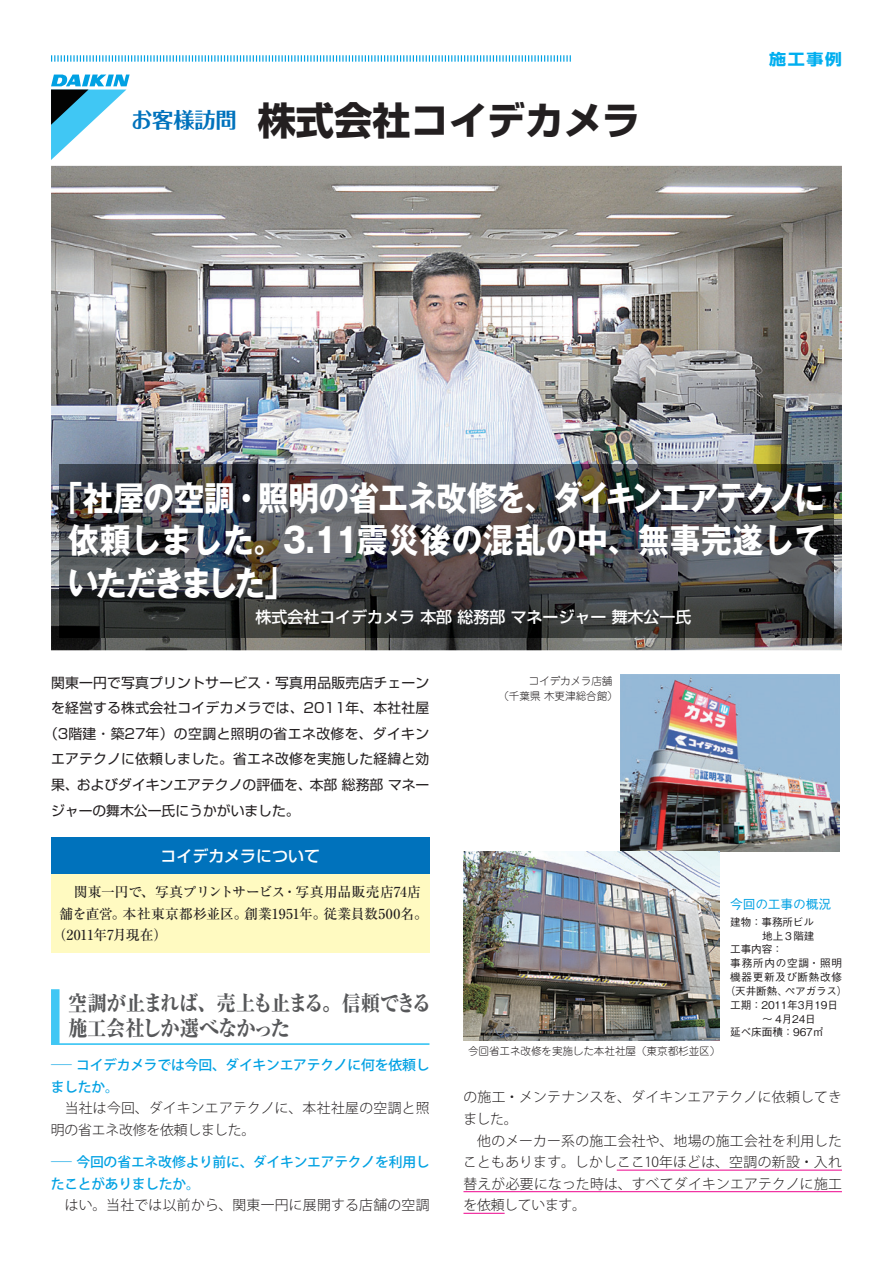
<style>
.page{position:relative;width:893px;height:1263px;background:#fff}
.page>*{position:absolute;margin:0;border:0;box-sizing:border-box;transform-origin:0 0}
.t1{font:700 38.25px "Shin Go Pro";color:#231f20}
.t2{font:700 34.05px/42.5px "Gothic MB101 Pro";letter-spacing:-.035em;color:#fff;text-align:justify;scale:.9 1}
.t3{font:800 21.3px/25.5px "Ryumin Pro";letter-spacing:-.03em;color:#57585a;scale:.9 1}
.t4{font:700 21.3px "Folk Pro";letter-spacing:-.005em;color:#0072bc}
.t5{font:500 15.9px "Shin Go Pro";color:#fff}
.t6{font:700 15.3px "Shin Go Pro";color:#00aeef;scale:1.11 1}
.t7{font:300 13.8px/21.6px "Koz Go Pro";letter-spacing:.02em;color:#231f20}
.t8{font:13.8px "Shin Go Pro";letter-spacing:.015em;color:#231f20}
.t9{font:500 13.8px "Ryumin Pro";letter-spacing:-.005em;color:#231f20}
.t10{font:500 13.8px/21.6px "Koz Go Pro";letter-spacing:-.015em;color:#00a1e3;scale:1.5 1}
.t11{font:500 12.75px "Gothic BBB Pro";letter-spacing:-.015em;color:#00a1e3}
.t12{font:500 10.65px "Gothic BBB Pro";letter-spacing:-.01em;color:#231f20}
.t13{font:300 10.65px/14.9px "Jun 101 Pro";letter-spacing:-.01em;color:#231f20}
.t14{font:500 10.65px "Gothic BBB Pro";letter-spacing:.07em;color:#231f20}
.t15{font:500 10.65px "Gothic BBB Pro";letter-spacing:.055em;color:#231f20}
</style>
<div class="page">
<div style="left:51px;top:857px;width:378px;height:95px;background:#fffac1"></div>
<div style="left:51px;top:989px;width:9px;height:55px;background:#40c7f4"></div>
<hr style="left:51px;top:1043px;width:378px;height:2px;background:#40c7f4">
<img style="left:51px;top:166px;width:791px;height:484px">
<img style="left:60px;top:464px;width:773px;height:173px">
<svg style="left:51px;top:74px;width:79px;height:86px"></svg>
<div style="left:51px;top:838px;width:378px;height:36px;background:#0072bc"></div>
<svg style="left:51px;top:55px;width:520px;height:7px"></svg>
<img style="left:621px;top:674px;width:219px;height:177px">
<img style="left:463px;top:851px;width:257px;height:189px">
<hr style="left:617px;top:1170px;width:225px;height:1px;background:#ed028c">
<hr style="left:463px;top:1191px;width:379px;height:1px;background:#ed028c">
<hr style="left:463px;top:1213px;width:42px;height:1px;background:#ed028c">
<h3 class="t4" style="left:131px;top:102px;width:107px">お客様訪問</h3>
<h1 class="t1" style="left:258px;top:90px;width:384px">株式会社コイデカメラ</h1>
<p class="t6" style="left:769px;top:47px;width:67px">施工事例</p>
<h2 class="t2" style="left:68px;top:473px;width:843px;text-indent:-15px">「社屋の空調・照明の省エネ改修を、ダイキンエアテクノに依頼しました。3.11震災後の混乱の中、無事完遂していただきました」</h2>
<p class="t5" style="left:256px;top:603px;width:437px">株式会社コイデカメラ 本部 総務部 マネージャー 舞木公一氏</p>
<p class="t8" style="left:51px;top:671px;width:380px">関東一円で写真プリントサービス・写真用品販売店チェーン</p>
<p class="t8" style="left:51px;top:697px;width:380px">を経営する株式会社コイデカメラでは、2011年、本社社屋</p>
<p class="t8" style="left:44px;top:722px;width:387px">（3階建・築27年）の空調と照明の省エネ改修を、ダイキン</p>
<p class="t8" style="left:51px;top:748px;width:380px">エアテクノに依頼しました。省エネ改修を実施した経緯と効</p>
<p class="t8" style="left:51px;top:773px;width:380px">果、およびダイキンエアテクノの評価を、本部 総務部 マネー</p>
<p class="t8" style="left:51px;top:799px;width:250px">ジャーの舞木公一氏にうかがいました。</p>
<p class="t5" style="left:161px;top:843px;width:161px">コイデカメラについて</p>
<p class="t9" style="left:60px;top:881px;width:363px">　関東一円で、写真プリントサービス・写真用品販売店74店</p>
<p class="t9" style="left:60px;top:903px;width:370px">舗を直営。本社東京都杉並区。創業1951年。従業員数500名。</p>
<p class="t9" style="left:53px;top:924px;width:116px">（2011年7月現在）</p>
<h3 class="t3" style="left:68px;top:988px;width:405px">空調が止まれば、売上も止まる。信頼できる施工会社しか選べなかった</h3>
<p class="t10" style="left:51px;top:1055px;width:254px">― コイデカメラでは今回、ダイキンエアテクノに何を依頼しましたか。</p>
<p class="t7" style="left:51px;top:1098px;width:380px;text-indent:14px">当社は今回、ダイキンエアテクノに、本社社屋の空調と照明の省エネ改修を依頼しました。</p>
<p class="t10" style="left:51px;top:1152px;width:254px">― 今回の省エネ改修より前に、ダイキンエアテクノを利用したことがありましたか。</p>
<p class="t7" style="left:65px;top:1195px;width:366px">はい。当社では以前から、関東一円に展開する店舗の空調</p>
<p class="t13" style="left:498px;top:672px;width:121px;text-indent:31px">コイデカメラ店舗（千葉県 木更津総合館）</p>
<p class="t13" style="left:468px;top:1042px;width:254px">今回省エネ改修を実施した本社社屋（東京都杉並区）</p>
<p class="t11" style="left:730px;top:893px;width:102px">今回の工事の概況</p>
<p class="t12" style="left:730px;top:913px;width:96px">建物：事務所ビル　</p>
<p class="t12" style="left:730px;top:927px;width:86px">　　　地上３階建</p>
<p class="t12" style="left:730px;top:941px;width:54px">工事内容：</p>
<p class="t14" style="left:730px;top:955px;width:113px">事務所内の空調・照明</p>
<p class="t15" style="left:730px;top:968px;width:113px">機器更新及び断熱改修</p>
<p class="t12" style="left:725px;top:982px;width:124px">（天井断熱、ペアガラス）</p>
<p class="t12" style="left:730px;top:996px;width:109px">工期：2011年3月19日</p>
<p class="t12" style="left:730px;top:1010px;width:87px">　　　～ 4月24日</p>
<p class="t12" style="left:730px;top:1024px;width:95px">延べ床面積：967㎡</p>
<p class="t7" style="left:463px;top:1087px;width:380px">の施工・メンテナンスを、ダイキンエアテクノに依頼してきました。</p>
<p class="t7" style="left:463px;top:1130px;width:380px;text-align:justify;text-indent:14px">他のメーカー系の施工会社や、地場の施工会社を利用したこともあります。しかしここ10年ほどは、空調の新設・入れ替えが必要になった時は、すべてダイキンエアテクノに施工を依頼しています。　</p>
</div>
